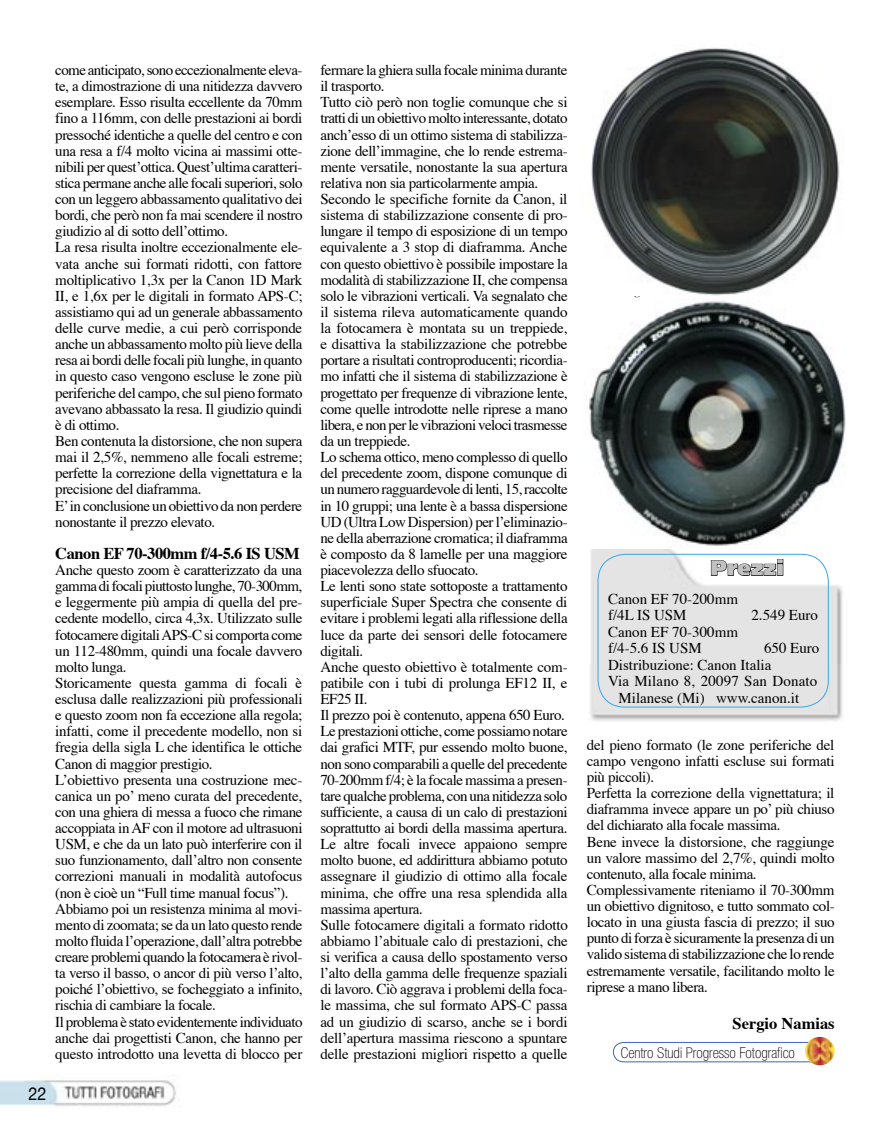
<style>
.page{position:relative;width:890px;height:1127px;background:#fff}
.page>*{position:absolute;margin:0;border:0;box-sizing:border-box;transform-origin:0 0}
.t1{font:900 21px "Frutiger";color:#c0c0c0}
.t2{font:18px "Helvetica Neue";color:#000;scale:.9 1}
.t3{font:700 16.5px "Times";letter-spacing:-.03em;color:#000}
.t4{font:700 16.5px "Times";color:#000}
.t5{font:15px/16px "Times";letter-spacing:-.03em;color:#000}
.t6{font:15px/16.5px "Times";color:#000}
.t7{font:100 condensed 15px "Helvetica Neue";color:#000}
.t8{font:15px "Times";letter-spacing:.01em;color:#000}
</style>
<div class="page">
<img style="left:0;top:1080px;width:176px;height:27px">
<img style="left:591px;top:549px;width:252px;height:115px">
<img style="left:589px;top:664px;width:253px;height:57px">
<svg style="left:597px;top:553px;width:232px;height:154px;background:#e0e3e4"></svg>
<svg style="left:613px;top:1042px;width:197px;height:20px"></svg>
<img style="left:805px;top:1037px;width:30px;height:28px;border-radius:50%">
<img style="left:591px;top:48px;width:249px;height:247px">
<img style="left:589px;top:301px;width:257px;height:245px">
<p class="t5" style="left:55px;top:63px;width:249px">come anticipato, sono eccezionalmente eleva&shy;te, a dimostrazione di una nitidezza davvero esemplare. Esso risulta eccellente da 70mm fino a 116mm, con delle prestazioni ai bordi pressoché identiche a quelle del centro e con una resa a f/4 molto vicina ai massimi otte&shy;nibili per questʼottica. Questʼultima caratteri&shy;stica permane anche alle focali superiori, solo con un leggero abbassamento qualitativo dei bordi, che però non fa mai scendere il nostro giudizio al di sotto dellʼottimo.<br>La resa risulta inoltre eccezionalmente ele&shy;vata anche sui formati ridotti, con fattore moltiplicativo 1,3x per la Canon 1D Mark II, e 1,6x per le digitali in formato APS-C; assistiamo qui ad un generale abbassamento delle curve medie, a cui però corrisponde anche un abbassamento molto più lieve della resa ai bordi delle focali più lunghe, in quanto in questo caso vengono escluse le zone più periferiche del campo, che sul pieno formato avevano abbassato la resa. Il giudizio quindi è di ottimo.<br>Ben contenuta la distorsione, che non supera mai il 2,5%, nemmeno alle focali estreme; perfette la correzione della vignettatura e la precisione del diaframma.<br>Eʼ in conclusione un obiettivo da non perdere nonostante il prezzo elevato.</p>
<p class="t3" style="left:55px;top:542px;width:246px">Canon EF 70-300mm f/4-5.6 IS USM</p>
<p class="t5" style="left:55px;top:563px;width:249px">Anche questo zoom è caratterizzato da una gamma di focali piuttosto lunghe, 70-300mm, e leggermente più ampia di quella del pre&shy;cedente modello, circa 4,3x. Utilizzato sulle fotocamere digitali APS-C si comporta come un 112-480mm, quindi una focale davvero molto lunga.<br>Storicamente questa gamma di focali è esclusa dalle realizzazioni più professionali e questo zoom non fa eccezione alla regola; infatti, come il precedente modello, non si fregia della sigla L che identifica le ottiche Canon di maggior prestigio.<br>Lʼobiettivo presenta una costruzione mec&shy;canica un poʼ meno curata del precedente, con una ghiera di messa a fuoco che rimane accoppiata in AF con il motore ad ultrasuoni USM, e che da un lato può interferire con il suo funzionamento, dallʼaltro non consente correzioni manuali in modalità autofocus (non è cioè un “Full time manual focus”).<br>Abbiamo poi un resistenza minima al movi&shy;mento di zoomata; se da un lato questo rende molto fluida lʼoperazione, dallʼaltra potrebbe creare problemi quando la fotocamera è rivol&shy;ta verso il basso, o ancor di più verso lʼalto, poiché lʼobiettivo, se focheggiato a infinito, rischia di cambiare la focale.<br>Il problema è stato evidentemente individuato anche dai progettisti Canon, che hanno per questo introdotto una levetta di blocco per</p>
<p class="t2" style="left:28px;top:1083px;width:22px">22</p>
<p class="t5" style="left:320px;top:63px;width:249px">fermare la ghiera sulla focale minima durante il trasporto.<br>Tutto ciò però non toglie comunque che si tratti di un obiettivo molto interessante, dotato anchʼesso di un ottimo sistema di stabilizza&shy;zione dellʼimmagine, che lo rende estrema&shy;mente versatile, nonostante la sua apertura relativa non sia particolarmente ampia.<br>Secondo le specifiche fornite da Canon, il sistema di stabilizzazione consente di pro&shy;lungare il tempo di esposizione di un tempo equivalente a 3 stop di diaframma. Anche con questo obiettivo è possibile impostare la modalità di stabilizzazione II, che compensa solo le vibrazioni verticali. Va segnalato che il sistema rileva automaticamente quando la fotocamera è montata su un treppiede, e disattiva la stabilizzazione che potrebbe portare a risultati controproducenti; ricordia&shy;mo infatti che il sistema di stabilizzazione è progettato per frequenze di vibrazione lente, come quelle introdotte nelle riprese a mano libera, e non per le vibrazioni veloci trasmesse da un treppiede.<br>Lo schema ottico, meno complesso di quello del precedente zoom, dispone comunque di un numero ragguardevole di lenti, 15, raccolte in 10 gruppi; una lente è a bassa dispersione UD (Ultra Low Dispersion) per lʼeliminazio&shy;ne della aberrazione cromatica; il diaframma è composto da 8 lamelle per una maggiore piacevolezza dello sfuocato.<br>Le lenti sono state sottoposte a trattamento superficiale Super Spectra che consente di evitare i problemi legati alla riflessione della luce da parte dei sensori delle fotocamere digitali.<br>Anche questo obiettivo è totalmente com&shy;patibile con i tubi di prolunga EF12 II, e EF25 II.<br>Il prezzo poi è contenuto, appena 650 Euro.<br>Le prestazioni ottiche, come possiamo notare dai grafici MTF, pur essendo molto buone, non sono comparabili a quelle del precedente 70-200mm f/4; è la focale massima a presen&shy;tare qualche problema, con una nitidezza solo sufficiente, a causa di un calo di prestazioni soprattutto ai bordi della massima apertura.<br>Le altre focali invece appaiono sempre molto buone, ed addirittura abbiamo potuto assegnare il giudizio di ottimo alla focale minima, che offre una resa splendida alla massima apertura.<br>Sulle fotocamere digitali a formato ridotto abbiamo lʼabituale calo di prestazioni, che si verifica a causa dello spostamento verso lʼalto della gamma delle frequenze spaziali di lavoro. Ciò aggrava i problemi della foca&shy;le massima, che sul formato APS-C passa ad un giudizio di scarso, anche se i bordi dellʼapertura massima riescono a spuntare delle prestazioni migliori rispetto a quelle</p>
<h1 class="t1" style="left:710px;top:555px;width:75px">Prezzi</h1>
<p class="t6" style="left:608px;top:591px;width:132px">Canon EF 70-200mm f/4L IS USM</p>
<p class="t5" style="left:751px;top:608px;width:68px">2.549 Euro</p>
<p class="t6" style="left:608px;top:624px;width:132px">Canon EF 70-300mm f/4-5.6 IS USM</p>
<p class="t5" style="left:764px;top:641px;width:57px">650 Euro</p>
<p class="t6" style="left:608px;top:657px;width:165px">Distribuzione: Canon Italia</p>
<p class="t8" style="left:608px;top:672px;width:211px">Via Milano 8, 20097 San Donato</p>
<p class="t6" style="left:618px;top:690px;width:182px">Milanese (Mi) www.canon.it</p>
<p class="t5" style="left:587px;top:737px;width:249px">del pieno formato (le zone periferiche del campo vengono infatti escluse sui formati più piccoli).<br>Perfetta la correzione della vignettatura; il diaframma invece appare un poʼ più chiuso del dichiarato alla focale massima.<br>Bene invece la distorsione, che raggiunge un valore massimo del 2,7%, quindi molto contenuto, alla focale minima.<br>Complessivamente riteniamo il 70-300mm un obiettivo dignitoso, e tutto sommato col&shy;locato in una giusta fascia di prezzo; il suo punto di forza è sicuramente la presenza di un valido sistema di stabilizzazione che lo rende estremamente versatile, facilitando molto le riprese a mano libera.</p>
<p class="t4" style="left:732px;top:1013px;width:104px">Sergio Namias</p>
<p class="t7" style="left:621px;top:1044px;width:176px">Centro Studi Progresso Fotografico</p>
</div>
